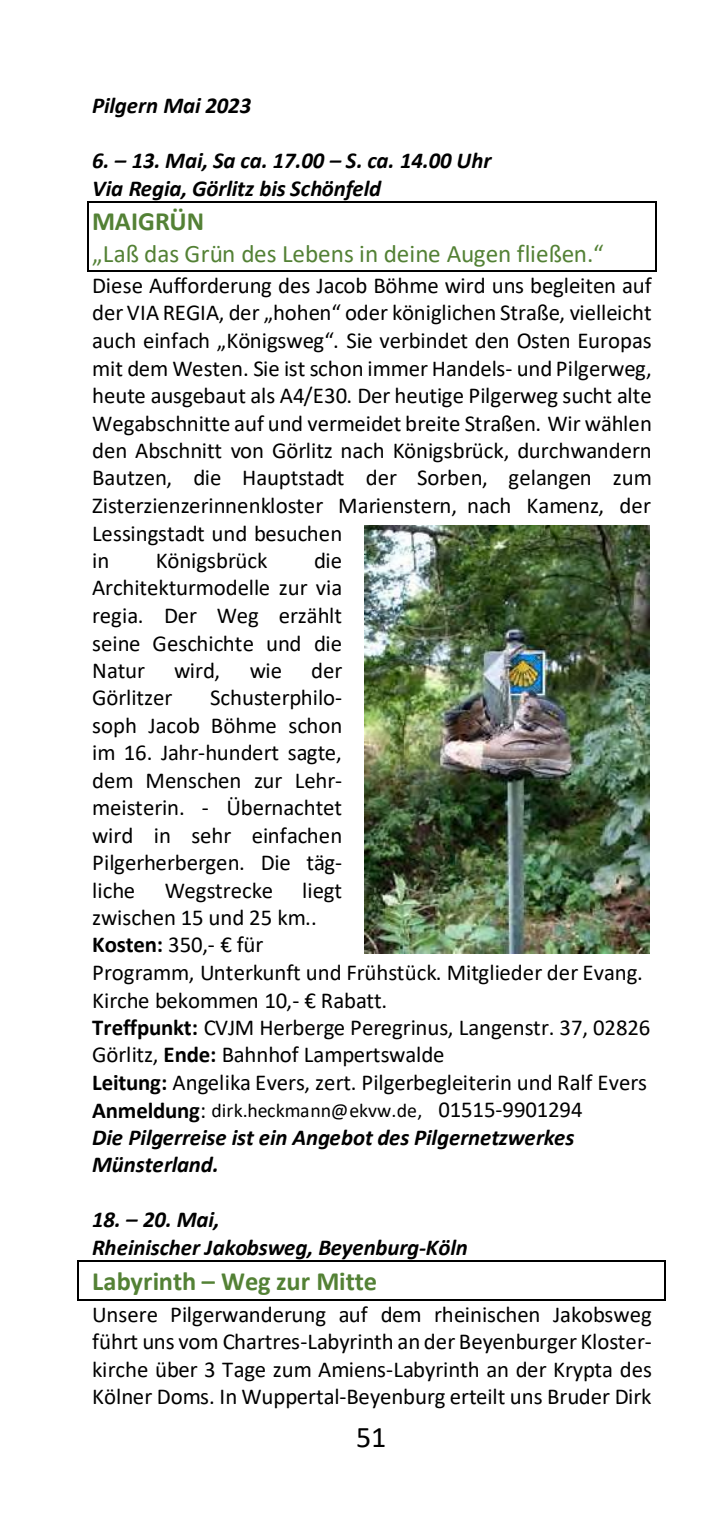
<style>
.page{position:relative;width:716px;height:1531px;background:#fff}
.page>*{position:absolute;margin:0;border:0;box-sizing:border-box;transform-origin:0 0}
.t1{font:30px "Calibri";color:#000}
.t2{font:700 26.5px "Calibri";color:#538135}
.t3{font:25.25px "Calibri";color:#538135}
.t4{font:22.75px/27.5px "Calibri";color:#000;text-align:justify}
.t5{font:italic 700 22.75px/27.5px "Calibri";letter-spacing:-.005em;color:#000}
.t6{font:19.75px "Calibri";letter-spacing:-.005em;color:#000}
.s1{font-weight:700}
.s2{font-weight:700;font-size:22.75px}
.s3{font-size:22.75px}
</style>
<div class="page">
<hr style="left:88px;top:202px;width:567px;height:1px;background:#000">
<hr style="left:87px;top:203px;width:1px;height:35px;background:#000">
<hr style="left:655px;top:203px;width:1px;height:35px;background:#000">
<hr style="left:88px;top:271px;width:567px;height:1px;background:#000">
<hr style="left:87px;top:238px;width:1px;height:33px;background:#000">
<hr style="left:655px;top:238px;width:1px;height:33px;background:#000">
<hr style="left:79px;top:1261px;width:585px;height:1px;background:#000">
<hr style="left:79px;top:1299px;width:585px;height:1px;background:#000">
<hr style="left:78px;top:1262px;width:1px;height:37px;background:#000">
<hr style="left:664px;top:1262px;width:2px;height:37px;background:#000">
<img style="left:364px;top:525px;width:286px;height:429px">
<p class="t5" style="left:92px;top:91px;width:161px">Pilgern Mai 2023</p>
<p class="t5" style="left:92px;top:146px;width:401px">6. – 13. Mai, Sa ca. 17.00 – S. ca. 14.00 Uhr<br>Via Regia, Görlitz bis Schönfeld</p>
<p class="t2" style="left:92px;top:203px;width:114px">MAIGRÜN</p>
<p class="t3" style="left:92px;top:236px;width:513px">„Laß das Grün des Lebens in deine Augen fließen.“</p>
<p class="t4" style="left:92px;top:271px;width:561px;text-align:left">Diese Aufforderung des Jacob Böhme wird uns begleiten auf der VIA REGIA, der „hohen“ oder königlichen Straße, vielleicht auch einfach „Königsweg“. Sie verbindet den Osten Europas mit dem Westen. Sie ist schon immer Handels- und Pilgerweg, heute ausgebaut als A4/E30. Der heutige Pilgerweg sucht alte Wegabschnitte auf und vermeidet breite Straßen. Wir wählen den Abschnitt von Görlitz nach Königsbrück, durchwandern Bautzen, die Hauptstadt der Sorben, gelangen zum Zisterzienzerinnenkloster Marienstern, nach Kamenz, der Lessingstadt und besuchen<br>in</p>
<p class="t4" style="left:156px;top:546px;width:113px">Königsbrück</p>
<p class="t4" style="left:92px;top:546px;width:252px;text-indent:222px">die Architekturmodelle zur via regia. Der Weg erzählt seine Geschichte und die Natur</p>
<p class="t4" style="left:174px;top:656px;width:47px">wird,</p>
<p class="t4" style="left:250px;top:656px;width:34px">wie</p>
<p class="t4" style="left:311px;top:656px;width:33px">der</p>
<p class="t4" style="left:92px;top:683px;width:252px;text-indent:118px">Schusterphilo&shy;soph Jacob Böhme schon im 16. Jahr-hundert sagte, dem Menschen zur Lehr&shy;meisterin. - Übernachtet wird in sehr einfachen Pilgerherbergen. Die täg&shy;liche</p>
<p class="t4" style="left:92px;top:683px;width:82px">Görlitzer</p>
<p class="t4" style="left:92px;top:876px;width:560px;text-align:left;text-indent:210px">liegt<br>zwischen 15 und 25 km..<br><span class="s1">Kosten:</span> 350,- € für<br>Programm, Unterkunft und Frühstück. Mitglieder der Evang.<br>Kirche bekommen 10,- € Rabatt.<br><span class="s1">Treffpunkt:</span> CVJM Herberge Peregrinus, Langenstr. 37, 02826<br>Görlitz, <span class="s1">Ende:</span> Bahnhof Lampertswalde<br><span class="s1">Leitung:</span> Angelika Evers, zert. Pilgerbegleiterin und Ralf Evers</p>
<p class="t6" style="left:92px;top:1097px;width:492px"><span class="s2">Anmeldung</span><span class="s3">:</span> dirk.heckmann@ekvw.de, <span class="s3">01515-9901294</span></p>
<p class="t5" style="left:92px;top:1123px;width:484px">Die Pilgerreise ist ein Angebot des Pilgernetzwerkes<br>Münsterland.</p>
<p class="t5" style="left:92px;top:1205px;width:377px">18. – 20. Mai,<br>Rheinischer Jakobsweg, Beyenburg-Köln</p>
<p class="t2" style="left:92px;top:1262px;width:287px">Labyrinth – Weg zur Mitte</p>
<p class="t4" style="left:92px;top:1300px;width:561px">Unsere Pilgerwanderung auf dem rheinischen Jakobsweg führt uns vom Chartres-Labyrinth an der Beyenburger Kloster&shy;kirche über 3 Tage zum Amiens-Labyrinth an der Krypta des Kölner Doms. In Wuppertal-Beyenburg erteilt uns Bruder Dirk</p>
<p class="t4" style="left:165px;top:876px;width:110px">Wegstrecke</p>
<h1 class="t1" style="left:356px;top:1416px;width:32px">51</h1>
</div>
